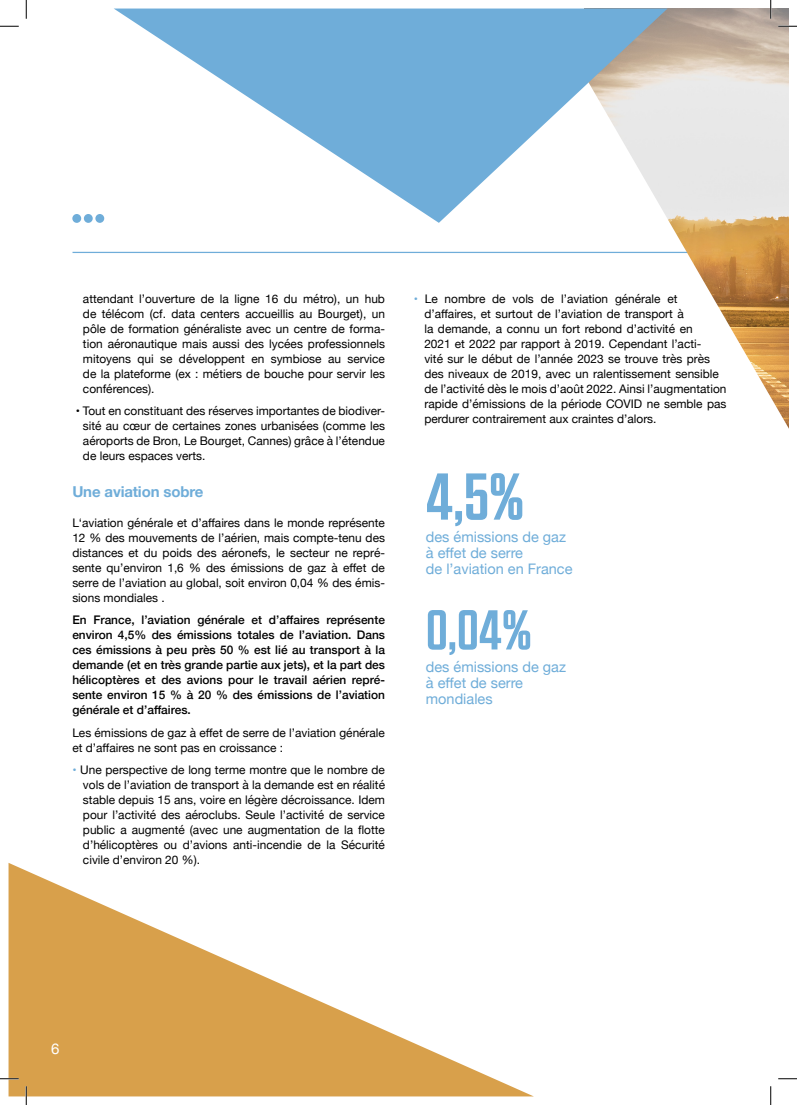
<style>
.page{position:relative;width:797px;height:1105px;background:#fff}
.page>*{position:absolute;margin:0;border:0;box-sizing:border-box;transform-origin:0 0}
.t1{font:66px "NTF Grand Medium";color:#6fadd9}
.t2{font:56px "NTF Grand Medium";color:#6fadd9}
.t3{font:700 15px "Helvetica Neue";letter-spacing:-.01em;color:#6fadd9}
.t4{font:15px "Helvetica Neue";color:#fff}
.t5{font:14.5px/15.9px "Helvetica Neue";color:#6fadd9}
.t6{font:11.88px/15px "Helvetica Neue";color:#000;text-align:justify}
.t7{font:500 11.88px/15px "Helvetica Neue";color:#000;text-align:justify}
.s1{color:#6fadd9}
</style>
<div class="page">
<div style="left:95px;top:214px;width:9px;height:9px;background:#6fadd9;border-radius:50%"></div>
<div style="left:84px;top:214px;width:9px;height:9px;background:#6fadd9;border-radius:50%"></div>
<div style="left:72px;top:214px;width:9px;height:9px;background:#6fadd9;border-radius:50%"></div>
<hr style="left:72px;top:252px;width:716px;height:1px;background:#6fadd9">
<svg style="left:9px;top:863px;width:524px;height:233px"></svg>
<img style="left:584px;top:9px;width:204px;height:418px">
<svg style="left:114px;top:9px;width:553px;height:214px"></svg>
<svg style="left:0;top:25px;width:19px;height:2px"></svg>
<svg style="left:778px;top:25px;width:19px;height:2px"></svg>
<svg style="left:0;top:1078px;width:19px;height:1px"></svg>
<svg style="left:778px;top:1078px;width:19px;height:1px"></svg>
<svg style="left:25px;top:0;width:2px;height:19px"></svg>
<svg style="left:25px;top:1086px;width:2px;height:19px"></svg>
<svg style="left:770px;top:0;width:1px;height:19px"></svg>
<svg style="left:770px;top:1086px;width:1px;height:19px"></svg>
<p class="t6" style="left:83px;top:292px;width:303px">attendant l’ouverture de la ligne 16 du métro), un hub de télécom (cf. data centers accueillis au Bourget), un pôle de formation généraliste avec un centre de forma&shy;tion aéronautique mais aussi des lycées professionnels mitoyens qui se développent en symbiose au service de la plateforme (ex : métiers de bouche pour servir les conférences).</p>
<p class="t6" style="left:83px;top:404px;width:303px;text-indent:-7px">• Tout en constituant des réserves importantes de biodiver&shy;sité au cœur de certaines zones urbanisées (comme les aéroports de Bron, Le Bourget, Cannes) grâce à l’étendue de leurs espaces verts.</p>
<p class="t3" style="left:72px;top:480px;width:133px">Une aviation sobre</p>
<p class="t6" style="left:72px;top:516px;width:314px">L‘aviation générale et d’affaires dans le monde représente 12 % des mouvements de l’aérien, mais compte-tenu des distances et du poids des aéronefs, le secteur ne repré&shy;sente qu’environ 1,6 % des émissions de gaz à effet de serre de l’aviation au global, soit environ 0,04 % des émis&shy;sions mondiales .</p>
<p class="t7" style="left:72px;top:612px;width:314px">En France, l’aviation générale et d’affaires représente environ 4,5% des émissions totales de l’aviation. Dans ces émissions à peu près 50 % est lié au transport à la demande (et en très grande partie aux jets), et la part des hélicoptères et des avions pour le travail aérien repré&shy;sente environ 15 % à 20 % des émissions de l’aviation générale et d’affaires.</p>
<p class="t6" style="left:72px;top:725px;width:314px">Les émissions de gaz à effet de serre de l’aviation générale et d’affaires ne sont pas en croissance :</p>
<p class="t6" style="left:83px;top:763px;width:303px;text-indent:-11px"><span class="s1">•</span> Une perspective de long terme montre que le nombre de vols de l’aviation de transport à la demande est en réalité stable depuis 15 ans, voire en légère décroissance. Idem pour l’activité des aéroclubs. Seule l’activité de service public a augmenté (avec une augmentation de la flotte d’hélicoptères ou d’avions anti-incendie de la Sécurité civile d’environ 20 %).</p>
<p class="t6" style="left:424px;top:292px;width:303px;text-align:left;text-indent:-11px"><span class="s1">•</span> Le nombre de vols de l’aviation générale et d’affaires, et surtout de l’aviation de transport à<br>la demande, a connu un fort rebond d’activité en<br>2021 et 2022 par rapport à 2019. Cependant l’acti-<br>vité sur le début de l’année 2023 se trouve très près des niveaux de 2019, avec un ralentissement sensible de l’activité dès le mois d’août 2022. Ainsi l’augmentation rapide d’émissions de la période COVID ne semble pas perdurer contrairement aux craintes d’alors.</p>
<p class="t1" style="left:426px;top:458px;width:100px">4,5%</p>
<p class="t5" style="left:426px;top:530px;width:148px">des émissions de gaz à effet de serre<br>de l’aviation en France</p>
<p class="t2" style="left:426px;top:597px;width:107px">0,04%</p>
<p class="t5" style="left:426px;top:660px;width:142px">des émissions de gaz à effet de serre mondiales</p>
<p class="t4" style="left:51px;top:1038px;width:10px">6</p>
</div>
